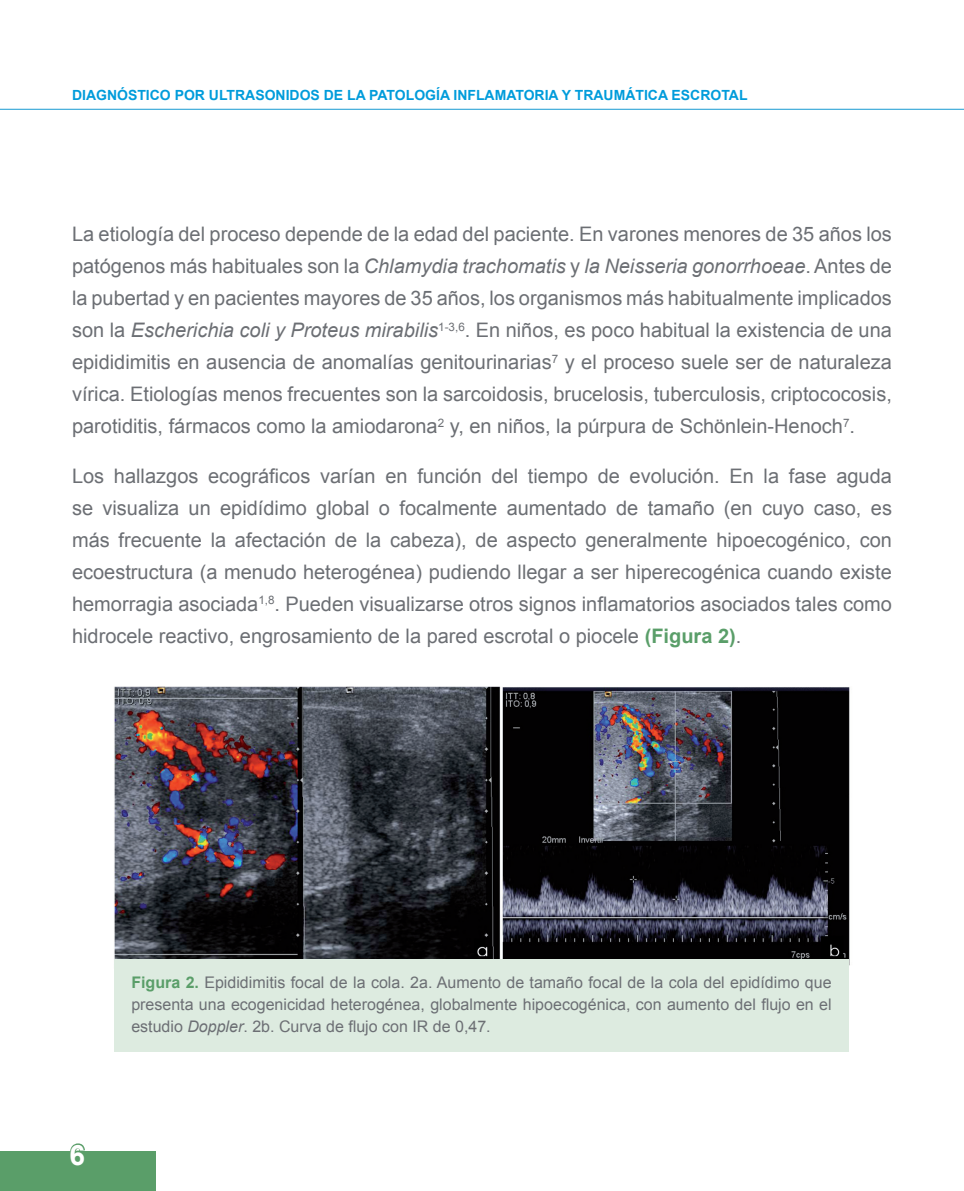
<style>
.page{position:relative;width:964px;height:1191px;background:#fff}
.page>*{position:absolute;margin:0;border:0;box-sizing:border-box;transform-origin:0 0}
.t1{font:700 28px "Arial";color:#fff}
.t2{font:20px/32px "Arial";color:#6c6f74;text-align:justify}
.t3{font:16px/22px "Arial";color:#6c6f74;text-align:justify}
.t4{font:700 14px "Arial";color:#009cdb}
.s1{font-style:italic}
.s2{font-weight:700;color:#5a9e69}
</style>
<div class="page">
<hr style="left:0;top:109px;width:964px;height:1px;background:#189bd2">
<div style="left:0;top:1151px;width:155px;height:40px;background:#5a9e69"></div>
<svg style="left:70px;top:1143px;width:15px;height:8px"></svg>
<img style="left:114px;top:686px;width:736px;height:280px">
<div style="left:114px;top:959px;width:735px;height:92px;background:#ddebe0"></div>
<p class="t4" style="left:72px;top:88px;width:677px">DIAGNÓSTICO POR ULTRASONIDOS DE LA PATOLOGÍA INFLAMATORIA Y TRAUMÁTICA ESCROTAL</p>
<p class="t2" style="left:72px;top:218px;width:821px">La etiología del proceso depende de la edad del paciente. En varones menores de 35 años los patógenos más habituales son la <span class="s1">Chlamydia trachomatis</span> y <span class="s1">la Neisseria gonorrhoeae</span>. Antes de la pubertad y en pacientes mayores de 35 años, los organismos más habitualmente implicados son la <span class="s1">Escherichia coli y Proteus mirabilis</span><sup>1-3,6</sup>. En niños, es poco habitual la existencia de una epididimitis en ausencia de anomalías genitourinarias<sup>7</sup> y el proceso suele ser de naturaleza vírica. Etiologías menos frecuentes son la sarcoidosis, brucelosis, tuberculosis, criptococosis, parotiditis, fármacos como la amiodarona<sup>2</sup> y, en niños, la púrpura de Schönlein-Henoch<sup>7</sup>.</p>
<p class="t2" style="left:72px;top:459px;width:821px">Los hallazgos ecográficos varían en función del tiempo de evolución. En la fase aguda se visualiza un epidídimo global o focalmente aumentado de tamaño (en cuyo caso, es más frecuente la afectación de la cabeza), de aspecto generalmente hipoecogénico, con ecoestructura (a menudo heterogénea) pudiendo llegar a ser hiperecogénica cuando existe hemorragia asociada<sup>1,8</sup>. Pueden visualizarse otros signos inflamatorios asociados tales como hidrocele reactivo, engrosamiento de la pared escrotal o piocele <span class="s2">(Figura 2)</span>.</p>
<h1 class="t1" style="left:70px;top:1139px;width:17px">6</h1>
<p class="t3" style="left:131px;top:971px;width:702px"><span class="s2">Figura 2.</span> Epididimitis focal de la cola. 2a. Aumento de tamaño focal de la cola del epidídimo que presenta una ecogenicidad heterogénea, globalmente hipoecogénica, con aumento del flujo en el estudio <span class="s1">Doppler</span>. 2b. Curva de flujo con IR de 0,47.</p>
</div>
